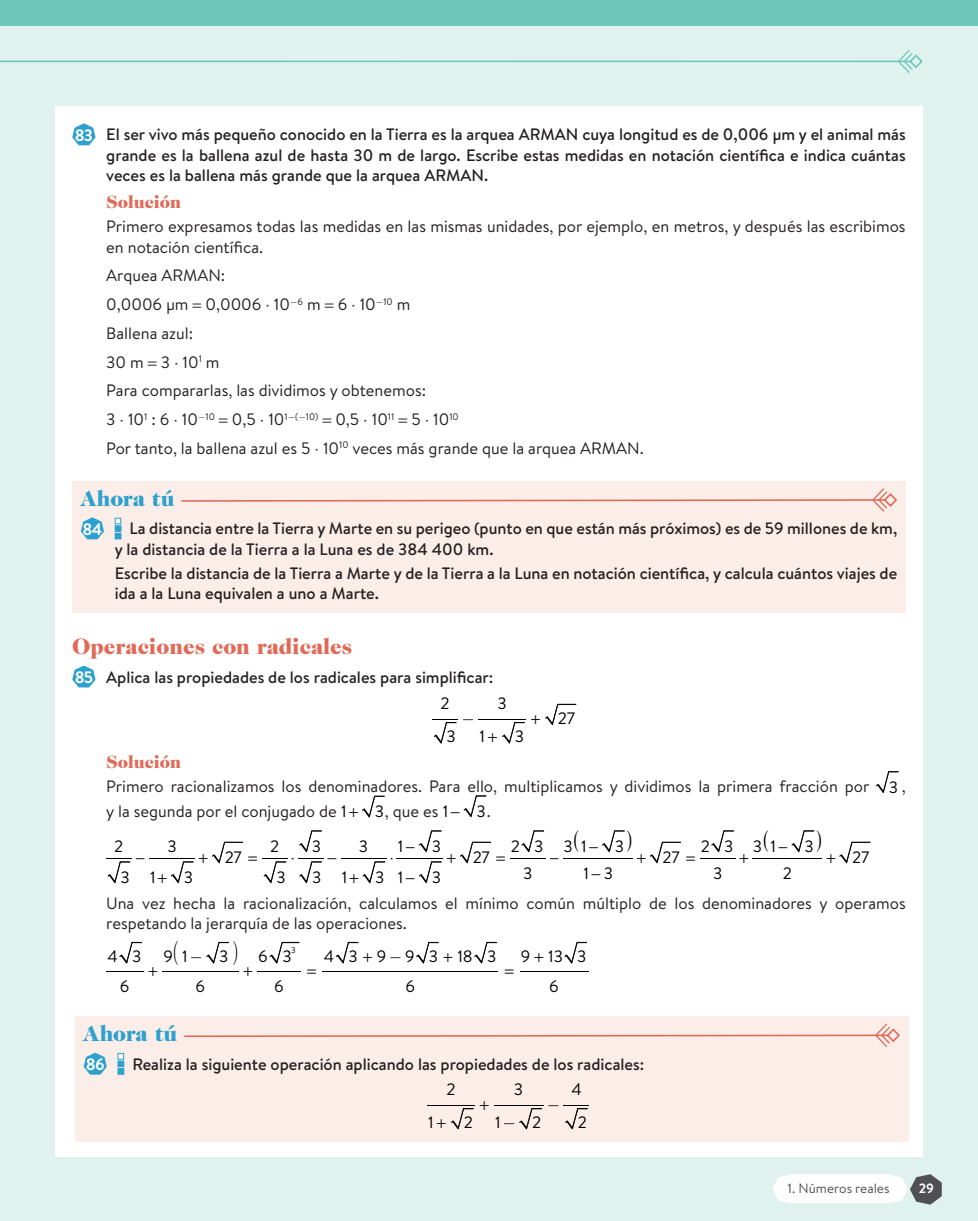
<style>
.page{position:relative;width:978px;height:1221px;background:#fff}
.page>*{position:absolute;margin:0;border:0;box-sizing:border-box;transform-origin:0 0}
._03_EPIGRAFE_EJERCIC{font:900 22.5px "Caslon 224 Std";color:#e16956}
.t1{font:900 22.5px "Caslon 224 Std";letter-spacing:-.01em;color:#2ca0ce}
.t2{font:900 18px "Caslon 224 Std";color:#e16956}
._03_TEXTO_ACTIVIDADE{font:500 16.5px/20.2px "Brandon Text";color:#231f20}
.t3{font:16.5px/20.2px "Brandon Text";color:#231f20}
.t4{font:16.5px/31px "Brandon Text";letter-spacing:.25em;color:#000001;text-align:center}
.t5{font:700 16.5px "Brandon Text";letter-spacing:-.05em;color:#fff}
._00_TITULO_PAGINA{font:13.5px "Brandon Text";color:#505052}
._00_Paginacion{font:700 13.5px "Brandon Text";color:#fff}
.t6{font:8.25px "Brandon Text";color:#000001}
.s1{color:#231f20}
.s2{color:#000001}
</style>
<div class="page">
<div style="left:0;top:0;width:978px;height:1220px;background:#e0f2ee"></div>
<svg style="left:773px;top:1175px;width:15px;height:27px"></svg>
<div style="left:788px;top:1174px;width:102px;height:28px;background:#fff"></div>
<svg style="left:878px;top:1174px;width:64px;height:30px"></svg>
<div style="left:0;top:0;width:978px;height:26px;background:#6cc7ba"></div>
<div style="left:55px;top:106px;width:868px;height:1051px;background:#fff"></div>
<svg style="left:72px;top:123px;width:24px;height:22px"></svg>
<svg style="left:72px;top:665px;width:24px;height:22px"></svg>
<hr style="left:478px;top:719px;width:48px;height:1px;background:#000001">
<svg style="left:876px;top:771px;width:23px;height:22px"></svg>
<svg style="left:464px;top:795px;width:22px;height:22px"></svg>
<hr style="left:149px;top:858px;width:46px;height:1px;background:#000001">
<hr style="left:341px;top:858px;width:46px;height:1px;background:#000001">
<hr style="left:397px;top:858px;width:46px;height:1px;background:#000001">
<svg style="left:522px;top:830px;width:22px;height:22px"></svg>
<hr style="left:510px;top:858px;width:36px;height:1px;background:#000001">
<hr style="left:563px;top:858px;width:70px;height:1px;background:#000001">
<hr style="left:700px;top:858px;width:35px;height:1px;background:#000001">
<hr style="left:752px;top:858px;width:70px;height:1px;background:#000001">
<svg style="left:120px;top:942px;width:22px;height:21px"></svg>
<hr style="left:106px;top:971px;width:37px;height:1px;background:#000001">
<hr style="left:163px;top:971px;width:76px;height:1px;background:#000001">
<svg style="left:270px;top:942px;width:29px;height:21px"></svg>
<hr style="left:258px;top:971px;width:43px;height:1px;background:#000001">
<svg style="left:474px;top:942px;width:23px;height:21px"></svg>
<hr style="left:323px;top:971px;width:175px;height:1px;background:#000001">
<svg style="left:565px;top:942px;width:22px;height:21px"></svg>
<hr style="left:520px;top:971px;width:68px;height:1px;background:#000001">
<hr style="left:0;top:60px;width:910px;height:2px;background:#6cc7ba">
<svg style="left:897px;top:49px;width:26px;height:24px"></svg>
<div style="left:72px;top:480px;width:834px;height:132px;background:#fbede7"></div>
<svg style="left:181px;top:488px;width:716px;height:24px"></svg>
<svg style="left:81px;top:517px;width:23px;height:22px"></svg>
<svg style="left:115px;top:518px;width:6px;height:21px"></svg>
<div style="left:75px;top:1016px;width:834px;height:124px;background:#fbede7"></div>
<svg style="left:184px;top:1023px;width:716px;height:24px"></svg>
<svg style="left:84px;top:1052px;width:23px;height:22px"></svg>
<svg style="left:118px;top:1068px;width:6px;height:6px"></svg>
<div style="left:118px;top:1060px;width:6px;height:7px;background:#2ca0ce;border:1px solid #2ca0ce"></div>
<svg style="left:118px;top:1053px;width:6px;height:6px"></svg>
<hr style="left:427px;top:1105px;width:48px;height:1px;background:#000001">
<svg style="left:519px;top:1108px;width:23px;height:21px"></svg>
<hr style="left:494px;top:1105px;width:49px;height:1px;background:#000001">
<svg style="left:502px;top:722px;width:23px;height:21px"></svg>
<svg style="left:545px;top:704px;width:31px;height:21px"></svg>
<svg style="left:362px;top:796px;width:23px;height:21px"></svg>
<svg style="left:362px;top:861px;width:23px;height:22px"></svg>
<svg style="left:419px;top:830px;width:72px;height:53px"></svg>
<svg style="left:602px;top:830px;width:23px;height:22px"></svg>
<svg style="left:649px;top:842px;width:32px;height:21px"></svg>
<svg style="left:711px;top:830px;width:25px;height:29px"></svg>
<svg style="left:792px;top:830px;width:78px;height:33px"></svg>
<svg style="left:206px;top:941px;width:23px;height:23px"></svg>
<svg style="left:336px;top:942px;width:23px;height:21px"></svg>
<svg style="left:416px;top:942px;width:23px;height:21px"></svg>
<svg style="left:451px;top:1108px;width:22px;height:21px"></svg>
<svg style="left:432px;top:719px;width:26px;height:24px"></svg>
<svg style="left:106px;top:858px;width:26px;height:25px"></svg>
<svg style="left:171px;top:830px;width:153px;height:53px"></svg>
<svg style="left:563px;top:1105px;width:26px;height:24px"></svg>
<p class="t5" style="left:75px;top:123px;width:20px">83</p>
<p class="_03_TEXTO_ACTIVIDADE" style="left:106px;top:124px;width:801px;text-align:justify">El ser vivo más pequeño conocido en la Tierra es la arquea ARMAN cuya longitud es de 0,006 μm y el animal más grande es la ballena azul de hasta 30 m de largo. Escribe estas medidas en notación científica e indica cuántas veces es la ballena más grande que la arquea ARMAN.</p>
<p class="t2" style="left:106px;top:191px;width:76px">Solución</p>
<p class="t3" style="left:106px;top:216px;width:801px">Primero expresamos todas las medidas en las mismas unidades, por ejemplo, en metros, y después las escribimos en notación científica.</p>
<p class="t3" style="left:106px;top:265px;width:121px">Arquea ARMAN:</p>
<p class="t3" style="left:106px;top:294px;width:306px">0,0006 μm 0,0006 ⋅ 10−<sup>6</sup> m 6 ⋅ 10−<sup>10</sup> m</p>
<p class="t3" style="left:106px;top:322px;width:88px">Ballena azul:</p>
<p class="t3" style="left:106px;top:351px;width:115px">30 m 3 ⋅ 10<sup>1</sup> m</p>
<p class="t3" style="left:106px;top:380px;width:321px">Para compararlas, las dividimos y obtenemos:</p>
<p class="t3" style="left:106px;top:409px;width:354px">3 ⋅ 10<sup>1</sup> : 6 ⋅ 10−<sup>10</sup> 0,5 ⋅ 10<sup>1</sup>−<sup>(</sup>−<sup>10)</sup> 0,5 ⋅ 10<sup>11</sup> 5 ⋅ 10<sup>10</sup></p>
<p class="t3" style="left:106px;top:437px;width:539px">Por tanto, la ballena azul es 5 ⋅ 10<sup>10</sup> veces más grande que la arquea ARMAN.</p>
<p class="t1" style="left:81px;top:485px;width:95px">Ahora tú</p>
<p class="t5" style="left:83px;top:517px;width:21px">84</p>
<p class="_03_TEXTO_ACTIVIDADE" style="left:115px;top:518px;width:784px;text-indent:15px">La distancia entre la Tierra y Marte en su perigeo (punto en que están más próximos) es de 59 millones de km, y la distancia de la Tierra a la Luna es de 384 400 km.</p>
<p class="_03_TEXTO_ACTIVIDADE" style="left:115px;top:563px;width:784px">Escribe la distancia de la Tierra a Marte y de la Tierra a la Luna en notación científica, y calcula cuántos viajes de ida a la Luna equivalen a uno a Marte.</p>
<p class="_03_EPIGRAFE_EJERCIC" style="left:72px;top:633px;width:281px">Operaciones con radicales</p>
<p class="t5" style="left:75px;top:665px;width:20px">85</p>
<p class="_03_TEXTO_ACTIVIDADE" style="left:106px;top:666px;width:389px">Aplica las propiedades de los radicales para simplificar:</p>
<p class="t4" style="left:440px;top:686px;width:17px;line-height:32.5px">2<br>3</p>
<p class="t4" style="left:498px;top:687px;width:11px">3</p>
<p class="t4" style="left:479px;top:720px;width:7px">1</p>
<p class="t4" style="left:515px;top:720px;width:11px">3</p>
<p class="t4" style="left:558px;top:701px;width:19px">27</p>
<p class="t2" style="left:106px;top:751px;width:76px">Solución</p>
<p class="t3" style="left:106px;top:776px;width:765px">Primero racionalizamos los denominadores. Para ello, multiplicamos y dividimos la primera fracción por</p>
<p class="t4" style="left:889px;top:770px;width:18px">3<span class="s1">,</span></p>
<p class="t3" style="left:106px;top:800px;width:242px">y la segunda por el conjugado de <span class="s2">1</span></p>
<p class="t3" style="left:375px;top:800px;width:118px"><span class="s2">3</span>, que es <span class="s2">1</span> <span class="s2">− 3</span>.</p>
<p class="t4" style="left:114px;top:830px;width:17px">2<br>3</p>
<p class="t4" style="left:167px;top:830px;width:11px">3</p>
<p class="t4" style="left:398px;top:830px;width:45px;text-align:left">1− 3<br>1− 3</p>
<p class="t4" style="left:473px;top:841px;width:19px">27</p>
<p class="t4" style="left:511px;top:831px;width:34px;line-height:27.5px">2 3<br>3</p>
<p class="t4" style="left:563px;top:831px;width:62px;line-height:27.5px">31− 3<br>1−3</p>
<p class="t4" style="left:663px;top:841px;width:19px">27</p>
<p class="t4" style="left:701px;top:831px;width:34px;line-height:27.5px">2 3<br>3</p>
<p class="t4" style="left:753px;top:831px;width:62px;line-height:27.5px">31− 3<br>2</p>
<p class="t4" style="left:852px;top:841px;width:19px">27</p>
<p class="t3" style="left:106px;top:892px;width:801px">Una vez hecha la racionalización, calculamos el mínimo común múltiplo de los denominadores y operamos respetando la jerarquía de las operaciones.</p>
<p class="t4" style="left:107px;top:939px;width:36px">4 3<br>6</p>
<p class="t4" style="left:163px;top:939px;width:67px">91− 3<br>6</p>
<p class="t4" style="left:258px;top:939px;width:35px">6 3</p>
<p class="t6" style="left:291px;top:944px;width:6px">3</p>
<p class="t4" style="left:225px;top:841px;width:19px">27</p>
<p class="t4" style="left:270px;top:830px;width:17px">2<br>3</p>
<p class="t4" style="left:312px;top:830px;width:11px;text-align:left">3<br>3</p>
<p class="t4" style="left:359px;top:830px;width:11px">3</p>
<p class="t4" style="left:150px;top:861px;width:7px">1</p>
<p class="t4" style="left:184px;top:861px;width:11px">3</p>
<p class="t4" style="left:342px;top:861px;width:7px">1</p>
<p class="t4" style="left:375px;top:861px;width:11px">3</p>
<p class="t4" style="left:324px;top:939px;width:174px">43 9−93 183<br>6</p>
<p class="t4" style="left:521px;top:939px;width:67px">9 133<br>6</p>
<p class="t4" style="left:274px;top:970px;width:11px">6</p>
<p class="t1" style="left:84px;top:1020px;width:95px">Ahora tú</p>
<p class="t5" style="left:86px;top:1052px;width:20px">86</p>
<p class="_03_TEXTO_ACTIVIDADE" style="left:132px;top:1053px;width:513px">Realiza la siguiente operación aplicando las propiedades de los radicales:</p>
<p class="t4" style="left:446px;top:1073px;width:11px">2</p>
<p class="t4" style="left:428px;top:1105px;width:7px">1</p>
<p class="t4" style="left:464px;top:1105px;width:11px">2</p>
<p class="t4" style="left:495px;top:1072px;width:47px;line-height:32.5px">3<br>1− 2</p>
<p class="t4" style="left:571px;top:1072px;width:17px;line-height:32.5px">4<br>2</p>
<p class="_00_TITULO_PAGINA" style="left:788px;top:1178px;width:103px">1. Números reales</p>
<p class="_00_Paginacion" style="left:919px;top:1179px;width:17px">29</p>
</div>
